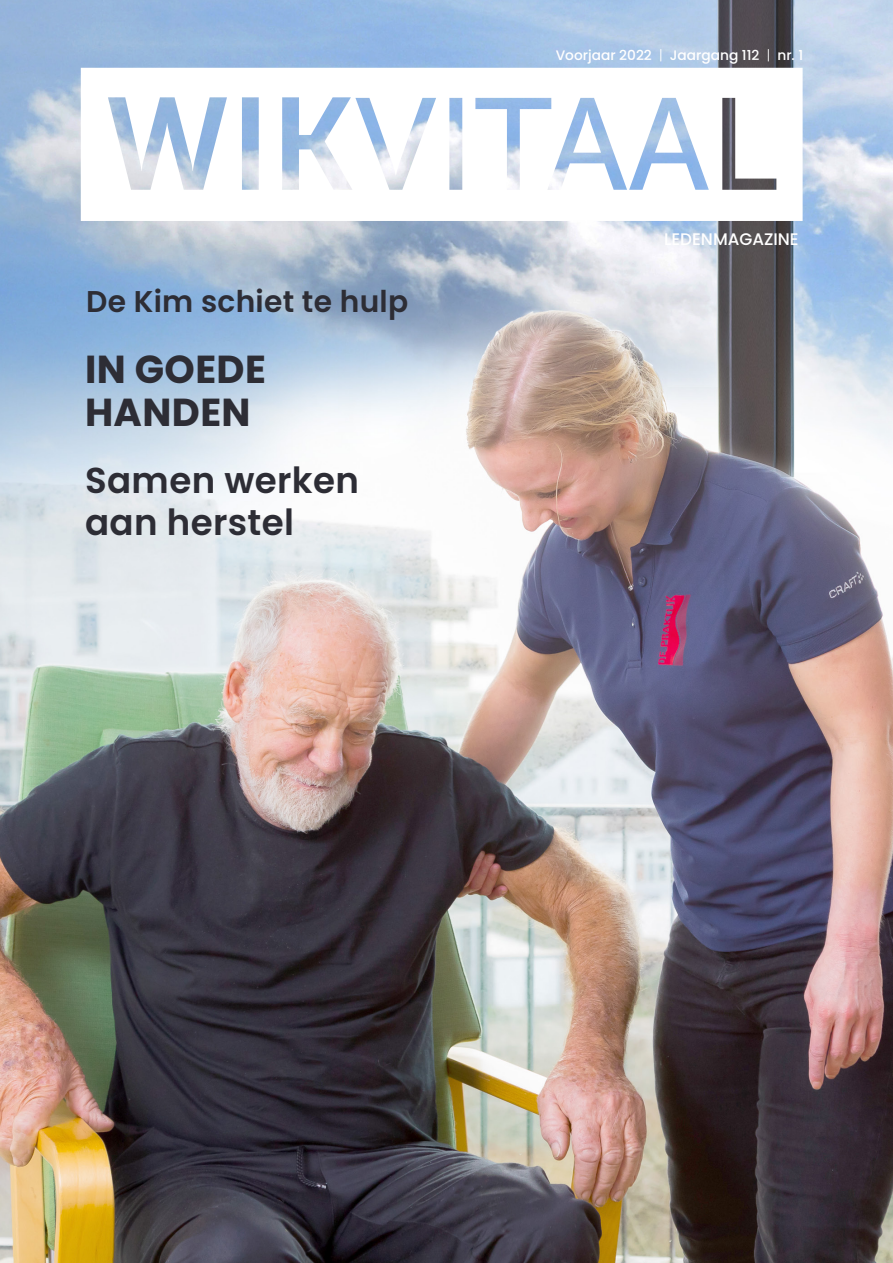
<style>
.page{position:relative;width:893px;height:1263px;background:#fff}
.page>*{position:absolute;margin:0;border:0;box-sizing:border-box;transform-origin:0 0}
.Platte_tekst___AdGro{font:700 39px "Poppins";letter-spacing:.01em;color:#2d2d35}
.Platte_tekst___AdGro-2{font:600 36px "Poppins";letter-spacing:.01em;color:#2d2d35}
.Platte_tekst___AdGro-3{font:600 30px "Poppins";letter-spacing:.01em;color:#2d2d35}
.t1{font:500 16.8px "Poppins";color:#fff}
.t2{font:500 13.8px "Poppins";color:#fff}
.s1{font-weight:300}
</style>
<div class="page">
<img style="left:0;top:0;width:893px;height:1263px">
<svg style="left:81px;top:68px;width:722px;height:153px"></svg>
<p class="Platte_tekst___AdGro-3" style="left:86px;top:284px;width:324px">De Kim schiet te hulp</p>
<p class="Platte_tekst___AdGro" style="left:85px;top:346px;width:182px">IN GOEDE</p>
<p class="Platte_tekst___AdGro" style="left:85px;top:390px;width:167px">HANDEN</p>
<p class="Platte_tekst___AdGro-2" style="left:85px;top:459px;width:276px">Samen werken</p>
<p class="Platte_tekst___AdGro-2" style="left:85px;top:501px;width:211px">aan herstel</p>
<p class="t2" style="left:556px;top:47px;width:249px">Voorjaar 2022 <span class="s1">|</span> Jaargang 112 <span class="s1">|</span> nr. 1</p>
<p class="t1" style="left:664px;top:229px;width:136px">LEDENMAGAZINE</p>
</div>
